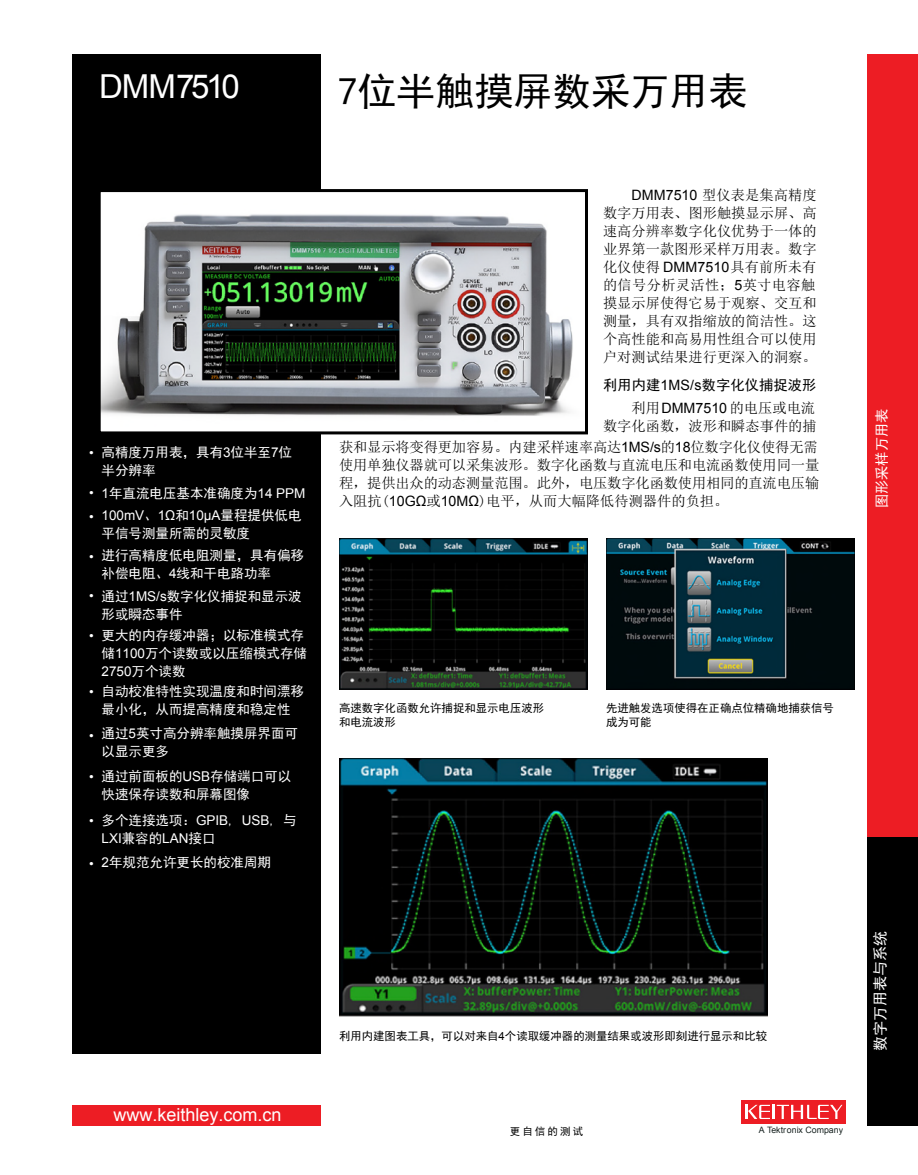
<style>
.page{position:relative;width:918px;height:1175px;background:#fff}
.page>*{position:absolute;margin:0;border:0;box-sizing:border-box;transform-origin:0 0}
.t1{font:39px "Sim Hei";color:#000}
.t2{font:33px "Arial";letter-spacing:-.09em;color:#fff}
.t3{font:18px "Arial";color:#fff}
.t4{font:15px "Sim Hei";color:#fff}
.t5{font:14.25px/18px "Sim Sun";color:#000;text-align:justify}
.t6{font:14.25px "Sim Hei";letter-spacing:.01em;color:#000}
.t7{font:14.1px "Sim Hei";color:#fff}
.t8{font:13.5px/18px "Sim Hei";color:#fff}
.t9{font:13.5px "Arial";color:#fff}
.t10{font:500 13.5px "Formata";color:#fff}
.t11{font:11.4px/13.6px "Sim Hei";color:#000}
.t12{font:10.5px "Sim Hei";letter-spacing:.2em;color:#000}
.t13{font:8.85px "Arial";color:#182321}
.s1{font-family:"Formata";font-weight:500}
.s2{font-family:"Arial"}
.s3{font-family:"Sim Hei"}
</style>
<div class="page">
<div style="left:72px;top:54px;width:249px;height:999px;background:#000"></div>
<div style="left:867px;top:54px;width:51px;height:783px;background:#ed1d24"></div>
<div style="left:867px;top:837px;width:51px;height:288px;background:#000"></div>
<div style="left:72px;top:1104px;width:249px;height:21px;background:#ed1d24"></div>
<div style="left:741px;top:1100px;width:105px;height:23px;background:#ed1d24"></div>
<hr style="left:772px;top:1104px;width:3px;height:15px;background:#fff">
<svg style="left:746px;top:1104px;width:24px;height:15px"></svg>
<svg style="left:777px;top:1104px;width:65px;height:15px"></svg>
<div style="left:99px;top:190px;width:487px;height:243px;background:#fff"></div>
<img style="left:102px;top:214px;width:471px;height:202px">
<div style="left:98px;top:189px;width:490px;height:245px;border:3px solid #000"></div>
<img style="left:339px;top:539px;width:249px;height:151px">
<img style="left:606px;top:539px;width:249px;height:150px">
<img style="left:339px;top:758px;width:428px;height:259px">
<h2 class="t2" style="left:99px;top:65px;width:143px">DMM 7510</h2>
<h1 class="t1" style="left:338px;top:72px;width:411px">7位半触摸屏数采万用表</h1>
<p class="t8" style="left:102px;top:443px;width:192px;text-indent:-14px"><span class="s1">•</span> 高精度万用表，具有<span class="s2">3</span>位半至<span class="s2">7</span>位半分辨率</p>
<p class="t8" style="left:88px;top:484px;width:219px"><span class="s1">•</span> <span class="s2">1</span>年直流电压基本准确度为<span class="s2">14 PPM</span></p>
<p class="t9" style="left:88px;top:506px;width:215px"><span class="s1">•</span> 100mV<span class="s3">、</span>1Ω<span class="s3">和</span>10μA<span class="s3">量程提供低电</span></p>
<p class="t8" style="left:102px;top:524px;width:150px">平信号测量所需的灵敏度</p>
<p class="t8" style="left:102px;top:546px;width:204px;text-indent:-14px"><span class="s1">•</span> 进行高精度低电阻测量，具有偏移补偿电阻、<span class="s2">4</span>线和干电路功率</p>
<p class="t8" style="left:102px;top:587px;width:202px;text-indent:-14px"><span class="s1">•</span> 通过<span class="s2">1MS/s</span>数字化仪捕捉和显示波形或瞬态事件</p>
<p class="t8" style="left:102px;top:626px;width:207px">更大的内存缓冲器；以标准模式存储<span class="s2">1100</span>万个读数或以压缩模式存储</p>
<p class="t9" style="left:102px;top:662px;width:86px">2750<span class="s3">万个读数</span></p>
<p class="t10" style="left:88px;top:629px;width:8px">•</p>
<p class="t10" style="left:88px;top:686px;width:8px">•</p>
<p class="t10" style="left:88px;top:729px;width:8px">•</p>
<p class="t10" style="left:88px;top:770px;width:8px">•</p>
<p class="t10" style="left:88px;top:814px;width:8px">•</p>
<p class="t10" style="left:88px;top:857px;width:8px">•</p>
<p class="t8" style="left:102px;top:682px;width:204px">自动校准特性实现温度和时间漂移最小化，从而提高精度和稳定性</p>
<p class="t8" style="left:102px;top:724px;width:198px">通过<span class="s2">5</span>英寸高分辨率触摸屏界面可以显示更多</p>
<p class="t8" style="left:102px;top:767px;width:191px">通过前面板的<span class="s2">USB</span>存储端口可以快速保存读数和屏幕图像</p>
<p class="t8" style="left:102px;top:811px;width:197px">多个连接选项：<span class="s2">GPIB</span>, <span class="s2">USB</span>, 与</p>
<p class="t9" style="left:102px;top:829px;width:116px">LXI<span class="s3">兼容的</span>LAN<span class="s3">接口</span></p>
<p class="t8" style="left:102px;top:853px;width:171px"><span class="s2">2</span>年规范允许更长的校准周期</p>
<p class="t3" style="left:113px;top:1103px;width:170px">www.keithley.com.cn</p>
<p class="t5" style="left:603px;top:186px;width:215px;text-indent:28px"><span class="s2">DMM7510</span> 型仪表是集高精度数字万用表、图形触摸显示屏、高速高分辨率数字化仪优势于一体的业界第一款图形采样万用表。数字化仪使得 <span class="s2">DMM7510</span>具有前所未有的信号分析灵活性；<span class="s2">5</span>英寸电容触摸显示屏使得它易于观察、交互和测量，具有双指缩放的简洁性。这个高性能和高易用性组合可以使用户对测试结果进行更深入的洞察。</p>
<p class="t6" style="left:603px;top:378px;width:215px">利用内建<span class="s2">1MS/s</span>数字化仪捕捉波形</p>
<p class="t5" style="left:603px;top:399px;width:215px;text-align:right">利用<span class="s2">DMM7510</span> 的电压或电流<br>数字化函数，波形和瞬态事件的捕</p>
<p class="t5" style="left:339px;top:438px;width:482px">获和显示将变得更加容易。内建采样速率高达<span class="s2">1MS/s</span>的<span class="s2">18</span>位数字化仪使得无需使用单独仪器就可以采集波形。数字化函数与直流电压和电流函数使用同一量程，提供出众的动态测量范围。此外，电压数字化函数使用相同的直流电压输入阻抗(<span class="s2">10GΩ</span>或<span class="s2">10MΩ</span>)电平，从而大幅降低待测器件的负担。</p>
<p class="t7" style="left:875px;top:508px;width:101px;rotate:-90deg">图形采样万用表</p>
<p class="t11" style="left:339px;top:701px;width:207px">高速数字化函数允许捕捉和显示电压波形和电流波形</p>
<p class="t11" style="left:606px;top:701px;width:229px">先进触发选项使得在正确点位精确地捕获信号成为可能</p>
<p class="t11" style="left:339px;top:1028px;width:430px">利用内建图表工具，可以对来自<span class="s2">4</span>个读取缓冲器的测量结果或波形即刻进行显示和比较</p>
<p class="t4" style="left:873px;top:1051px;width:121px;rotate:-90deg">数字万用表与系统</p>
<p class="t12" style="left:510px;top:1126px;width:75px">更自信的测试</p>
<p class="t13" style="left:759px;top:1123px;width:86px">A Tektronix Company</p>
</div>
